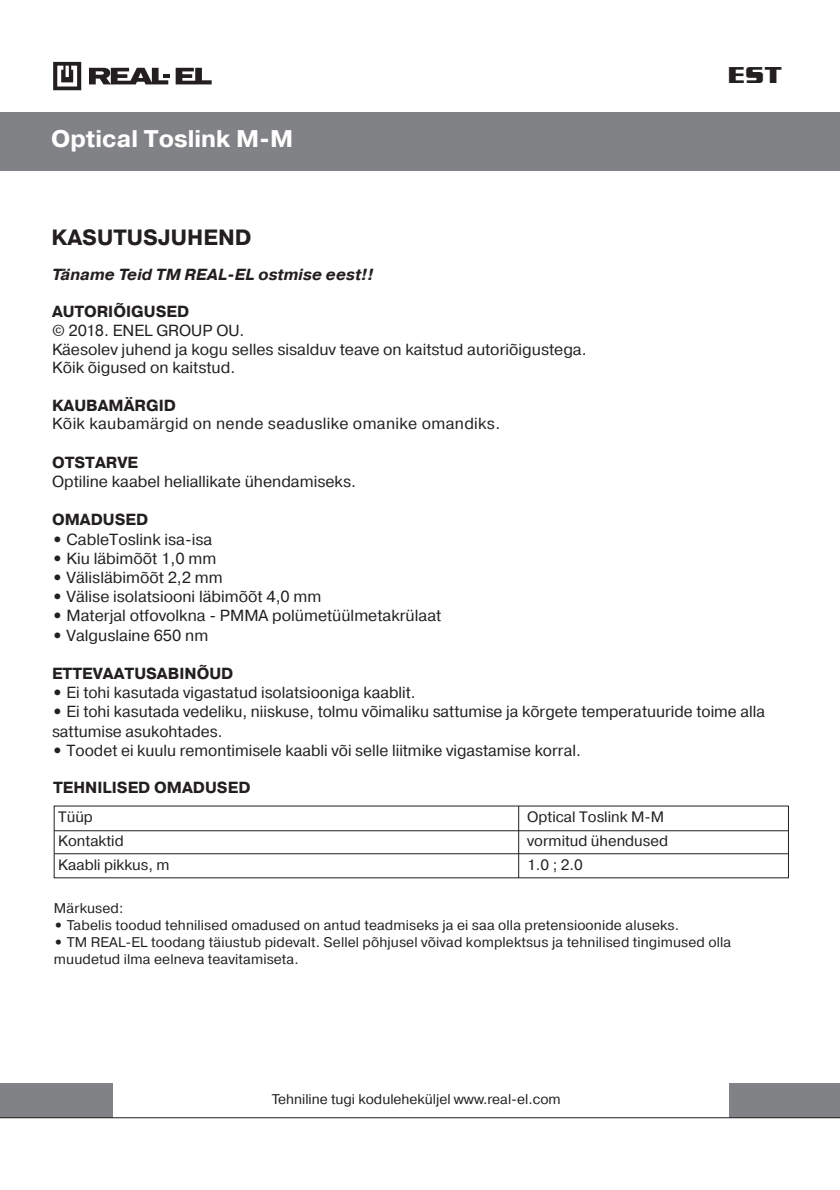
<style>
.page{position:relative;width:840px;height:1190px;background:#fff}
.page>*{position:absolute;margin:0;border:0;box-sizing:border-box;transform-origin:0 0}
.t1{font:700 24px "Pragmatica";color:#fff}
.t2{font:700 22.8px "Enter Sansman";color:#231f20;scale:1.19 1}
.t3{font:700 22px "Pragmatica";color:#231f20}
.t4{font:16px/18.8px "Pragmatica";color:#231f20}
.t5{font:700 16px "Pragmatica";color:#231f20}
.t6{font:16px "Pragmatica";letter-spacing:.02em;color:#231f20}
.t7{font:italic 700 16px "Pragmatica";letter-spacing:.005em;color:#231f20}
.t8{font:15px/24px "Pragmatica";color:#231f20}
.t9{font:14px/16.8px "Pragmatica";letter-spacing:.01em;color:#231f20}
.s1{font-weight:700}
</style>
<div class="page">
<hr style="left:518px;top:806px;width:1px;height:72px;background:#231f20">
<hr style="left:54px;top:830px;width:735px;height:1px;background:#231f20">
<hr style="left:54px;top:853px;width:735px;height:1px;background:#231f20">
<svg style="left:176px;top:68px;width:36px;height:16px"></svg>
<svg style="left:89px;top:67px;width:81px;height:17px"></svg>
<svg style="left:53px;top:62px;width:28px;height:28px"></svg>
<div style="left:730px;top:1084px;width:110px;height:34px;background:#808285"></div>
<div style="left:0;top:1084px;width:113px;height:34px;background:#808285"></div>
<div style="left:0;top:112px;width:840px;height:59px;background:#808285"></div>
<hr style="left:0;top:1117px;width:840px;height:1px;background:#231f20">
<h1 class="t1" style="left:51px;top:124px;width:244px">Optical Toslink M-M</h1>
<h2 class="t2" style="left:728px;top:62px;width:47px">EST</h2>
<h3 class="t3" style="left:51px;top:223px;width:202px">KASUTUSJUHEND</h3>
<p class="t7" style="left:52px;top:264px;width:323px">Täname Teid TM REAL-EL ostmise eest!!</p>
<p class="t5" style="left:52px;top:301px;width:139px">AUTORIÕIGUSED</p>
<p class="t4" style="left:52px;top:321px;width:536px">© 2018. ENEL GROUP OU.<br>Käesolev juhend ja kogu selles sisalduv teave on kaitstud autoriõigustega.<br>Kõik õigused on kaitstud.</p>
<p class="t5" style="left:52px;top:395px;width:126px">KAUBAMÄRGID</p>
<p class="t6" style="left:52px;top:414px;width:450px">Kõik kaubamärgid on nende seaduslike omanike omandiks.</p>
<p class="t5" style="left:52px;top:452px;width:88px">OTSTARVE</p>
<p class="t4" style="left:52px;top:473px;width:306px">Optiline kaabel heliallikate ühendamiseks.</p>
<p class="t5" style="left:52px;top:510px;width:98px">OMADUSED</p>
<p class="t4" style="left:52px;top:530px;width:162px"><span class="s1">•</span> CableToslink isa-isa</p>
<p class="t4" style="left:52px;top:549px;width:166px"><span class="s1">•</span> Kiu läbimõõt 1,0 mm</p>
<p class="t4" style="left:52px;top:569px;width:172px"><span class="s1">•</span> Välisläbimõõt 2,2 mm</p>
<p class="t4" style="left:52px;top:588px;width:271px"><span class="s1">•</span> Välise isolatsiooni läbimõõt 4,0 mm</p>
<p class="t4" style="left:52px;top:607px;width:391px"><span class="s1">•</span> Materjal otfovolkna - PMMA polümetüülmetakrülaat</p>
<p class="t4" style="left:52px;top:626px;width:158px"><span class="s1">•</span> Valguslaine 650 nm</p>
<p class="t5" style="left:52px;top:663px;width:183px">ETTEVAATUSABINÕUD</p>
<p class="t4" style="left:52px;top:684px;width:365px"><span class="s1">•</span> Ei tohi kasutada vigastatud isolatsiooniga kaablit.</p>
<p class="t4" style="left:52px;top:703px;width:715px"><span class="s1">•</span> Ei tohi kasutada vedeliku, niiskuse, tolmu võimaliku sattumise ja kõrgete temperatuuride toime alla sattumise asukohtades.</p>
<p class="t4" style="left:52px;top:741px;width:530px"><span class="s1">•</span> Toodet ei kuulu remontimisele kaabli või selle liitmike vigastamise korral.</p>
<p class="t5" style="left:53px;top:777px;width:199px">TEHNILISED OMADUSED</p>
<p class="t8" style="left:58px;top:805px;width:113px">Tüüp<br>Kontaktid<br>Kaabli pikkus, m</p>
<p class="t8" style="left:527px;top:805px;width:142px">Optical Toslink M-M vormitud ühendused<br>1.0 ; 2.0</p>
<p class="t9" style="left:54px;top:900px;width:71px">Märkused:</p>
<p class="t9" style="left:54px;top:917px;width:627px"><span class="s1">•</span> Tabelis toodud tehnilised omadused on antud teadmiseks ja ei saa olla pretensioonide aluseks.</p>
<p class="t9" style="left:54px;top:934px;width:679px"><span class="s1">•</span> ТМ REAL-EL toodang täiustub pidevalt. Sellel põhjusel võivad komplektsus ja tehnilised tingimused olla muudetud ilma eelneva teavitamiseta.</p>
<p class="t9" style="left:272px;top:1091px;width:291px">Tehniline tugi koduleheküljel www.real-el.com</p>
</div>
